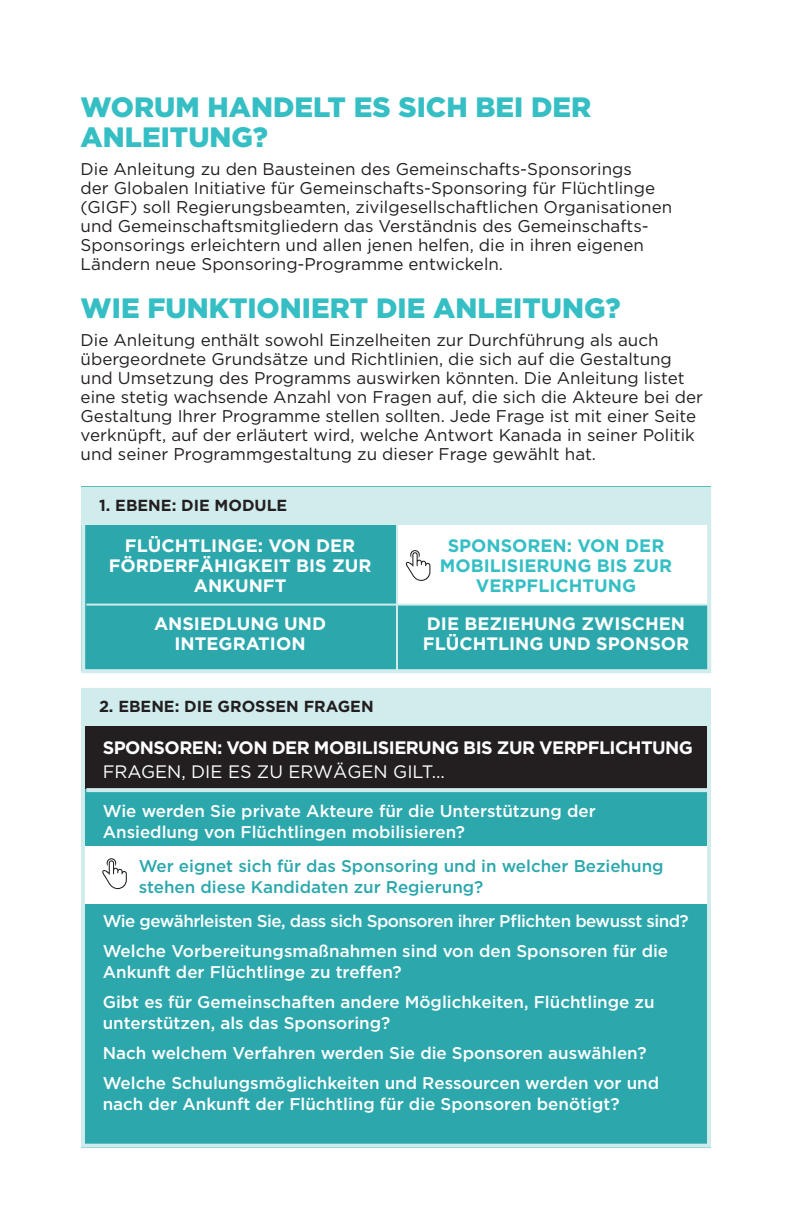
<style>
.page{position:relative;width:792px;height:1224px;background:#fff}
.page>*{position:absolute;margin:0;border:0;box-sizing:border-box;transform-origin:0 0}
.SUBHEAD{font:900 28px/30px "Gotham";color:#35bfc4}
.t1{font:700 18px/20px "Gotham";color:#fff;text-align:center}
.t2{font:700 18px/20px "Gotham";color:#35bfc4;text-align:center}
.t3{font:700 18px "Gotham";letter-spacing:-.03em;color:#fff}
.t4{font:18px "Gotham";color:#fff}
.t5{font:17px/19px "Gotham";color:#231f20}
.t6{font:500 17px/21px "Gotham";color:#fff}
.t7{font:500 17px/21px "Gotham";color:#2ca8ad}
.t8{font:500 17px "Gotham";letter-spacing:-.03em;color:#fff}
.t9{font:700 16px "Gotham";color:#231f20}
</style>
<div class="page">
<div style="left:81px;top:487px;width:630px;height:184px;background:#2ca8ad"></div>
<div style="left:396px;top:522px;width:313px;height:82px;background:#fff"></div>
<div style="left:81px;top:688px;width:630px;height:460px;background:#2ca8ad"></div>
<div style="left:81px;top:487px;width:630px;height:186px;border:4px solid #d1eced"></div>
<div style="left:81px;top:717px;width:630px;height:72px;background:#231f20"></div>
<div style="left:81px;top:688px;width:630px;height:38px;background:#d1eced"></div>
<div style="left:81px;top:846px;width:630px;height:58px;background:#fff"></div>
<div style="left:81px;top:487px;width:630px;height:38px;background:#d1eced"></div>
<hr style="left:86px;top:604px;width:624px;height:2px;background:#d1eced">
<hr style="left:396px;top:518px;width:2px;height:153px;background:#d1eced">
<div style="left:81px;top:688px;width:630px;height:460px;border:4px solid #d1eced"></div>
<svg style="left:86px;top:788px;width:624px;height:4px;fill:#d1eced"></svg>
<svg style="left:102px;top:858px;width:25px;height:31px"></svg>
<svg style="left:406px;top:550px;width:24px;height:31px"></svg>
<p class="SUBHEAD" style="left:81px;top:92px;width:512px">WORUM HANDELT ES SICH BEI DER<br>ANLEITUNG?</p>
<p class="t5" style="left:81px;top:160px;width:593px">Die Anleitung zu den Bausteinen des Gemeinschafts-Sponsorings<br>der Globalen Initiative für Gemeinschafts-Sponsoring für Flüchtlinge (GIGF) soll Regierungsbeamten, zivilgesellschaftlichen Organisationen und Gemeinschaftsmitgliedern das Verständnis des Gemeinschafts-Sponsorings erleichtern und allen jenen helfen, die in ihren eigenen Ländern neue Sponsoring-Programme entwickeln.</p>
<p class="SUBHEAD" style="left:81px;top:293px;width:541px">WIE FUNKTIONIERT DIE ANLEITUNG?</p>
<p class="t5" style="left:81px;top:331px;width:624px">Die Anleitung enthält sowohl Einzelheiten zur Durchführung als auch übergeordnete Grundsätze und Richtlinien, die sich auf die Gestaltung und Umsetzung des Programms auswirken könnten. Die Anleitung listet eine stetig wachsende Anzahl von Fragen auf, die sich die Akteure bei der Gestaltung Ihrer Programme stellen sollten. Jede Frage ist mit einer Seite verknüpft, auf der erläutert wird, welche Antwort Kanada in seiner Politik und seiner Programmgestaltung zu dieser Frage gewählt hat.</p>
<p class="t9" style="left:99px;top:496px;width:190px">1. EBENE: DIE MODULE</p>
<p class="t1" style="left:109px;top:536px;width:264px">FLÜCHTLINGE: VON DER<br>FÖRDERFÄHIGKEIT BIS ZUR<br>ANKUNFT</p>
<p class="t1" style="left:154px;top:614px;width:174px">ANSIEDLUNG UND<br>INTEGRATION</p>
<p class="t9" style="left:99px;top:697px;width:276px">2. EBENE: DIE GROSSEN FRAGEN</p>
<p class="t2" style="left:440px;top:536px;width:234px">SPONSOREN: VON DER<br>MOBILISIERUNG BIS ZUR<br>VERPFLICHTUNG</p>
<p class="t1" style="left:423px;top:614px;width:268px;text-align:left">DIE BEZIEHUNG ZWISCHEN<br>FLÜCHTLING UND SPONSOR</p>
<p class="t3" style="left:103px;top:737px;width:592px">SPONSOREN: VON DER MOBILISIERUNG BIS ZUR VERPFLICHTUNG</p>
<p class="t4" style="left:103px;top:761px;width:344px">FRAGEN, DIE ES ZU ERWÄGEN GILT...</p>
<p class="t6" style="left:103px;top:800px;width:494px">Wie werden Sie private Akteure für die Unterstützung der<br>Ansiedlung von Flüchtlingen mobilisieren?</p>
<p class="t7" style="left:139px;top:855px;width:526px">Wer eignet sich für das Sponsoring und in welcher Beziehung stehen diese Kandidaten zur Regierung?</p>
<p class="t8" style="left:103px;top:912px;width:588px">Wie gewährleisten Sie, dass sich Sponsoren ihrer Pflichten bewusst sind?</p>
<p class="t6" style="left:103px;top:940px;width:567px">Welche Vorbereitungsmaßnahmen sind von den Sponsoren für die<br>Ankunft der Flüchtlinge zu treffen?</p>
<p class="t6" style="left:103px;top:991px;width:553px">Gibt es für Gemeinschaften andere Möglichkeiten, Flüchtlinge zu unterstützen, als das Sponsoring?</p>
<p class="t6" style="left:103px;top:1042px;width:545px">Nach welchem Verfahren werden Sie die Sponsoren auswählen?</p>
<p class="t6" style="left:103px;top:1072px;width:558px">Welche Schulungsmöglichkeiten und Ressourcen werden vor und nach der Ankunft der Flüchtling für die Sponsoren benötigt?</p>
</div>
